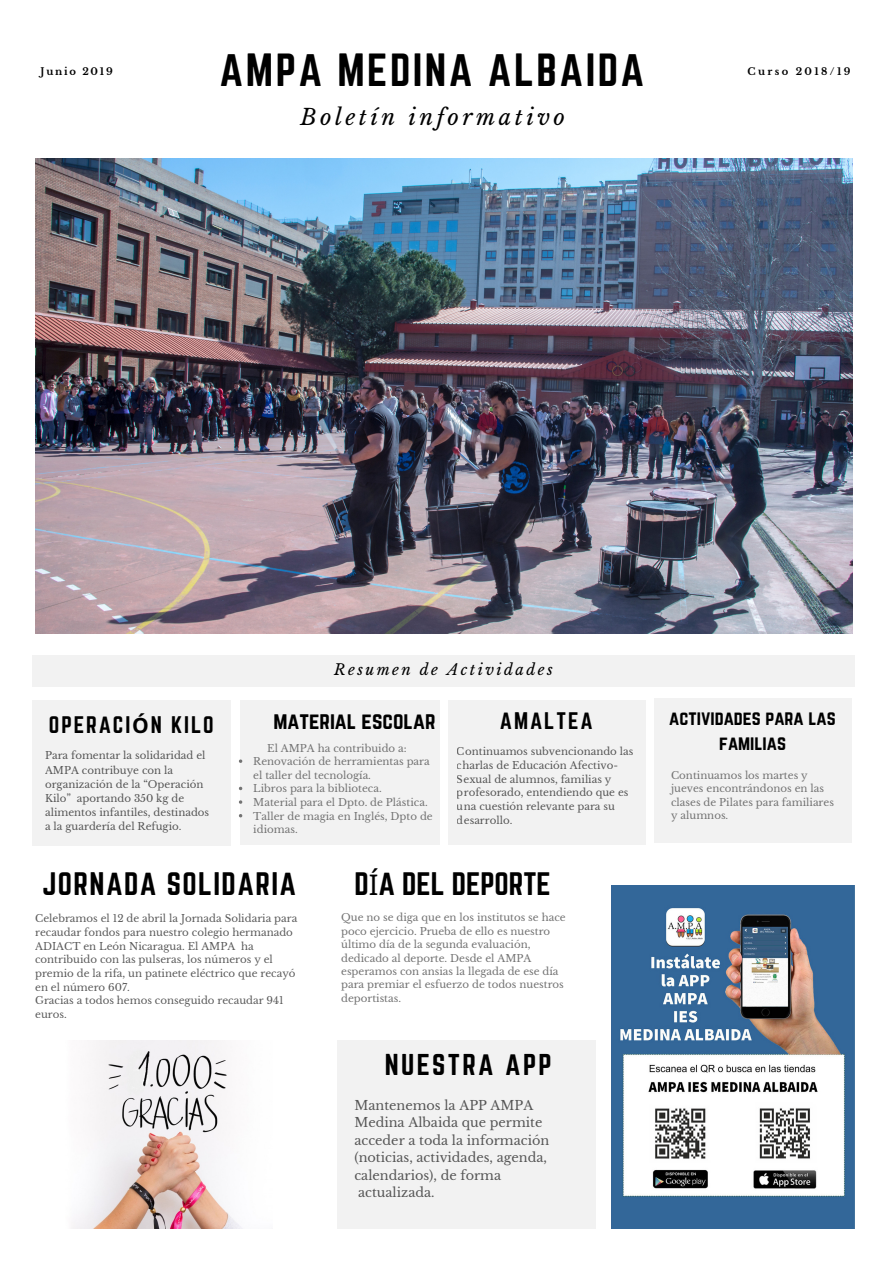
<style>
.page{position:relative;width:894px;height:1264px;background:#fff}
.page>*{position:absolute;margin:0;border:0;box-sizing:border-box;transform-origin:0 0}
.t1{font:40.8px "Norwester";letter-spacing:.06em;color:#000}
.t2{font:28.5px "Norwester";letter-spacing:.05em;color:#000}
.t3{font:28.5px "Norwester";color:#000}
.t4{font:26.4px "Norwester";letter-spacing:.09em;color:#000}
.t5{font:italic 21.9px "Libre Baskerville";letter-spacing:.16em;color:#000}
.t6{font:21px "Norwester";letter-spacing:.09em;color:#000}
.t7{font:21px "Norwester";color:#000}
.t8{font:18px/24.8px "Norwester";color:#000;text-align:center}
.t9{font:italic 15px "Libre Baskerville";letter-spacing:.16em;color:#000}
.t10{font:12.9px/17.5px "Libre Baskerville";color:#000}
.t11{font:10.2px/13.6px "Libre Baskerville";color:#000}
.t12{font:10.2px/13.6px "Libre Baskerville";color:#737373}
.t13{font:700 9.9px "Libre Baskerville";letter-spacing:.24em;color:#000}
.t14{font:700 9.9px "Libre Baskerville";letter-spacing:.18em;color:#000}
.s1{font-family:"Noto Sans";font-weight:700}
.s2{font-family:"Noto Sans"}
</style>
<div class="page">
<div style="left:32px;top:700px;width:199px;height:145px;background:#f2f2f2"></div>
<div style="left:32px;top:655px;width:822px;height:31px;background:#f2f2f2"></div>
<div style="left:448px;top:700px;width:197px;height:144px;background:#f2f2f2"></div>
<div style="left:240px;top:700px;width:199px;height:144px;background:#f2f2f2"></div>
<div style="left:337px;top:1040px;width:258px;height:188px;background:#f2f2f2"></div>
<img style="left:35px;top:159px;width:816px;height:475px">
<div style="left:654px;top:698px;width:197px;height:144px;background:#f2f2f2"></div>
<img style="left:72px;top:1040px;width:170px;height:188px">
<svg style="left:239px;top:759px;width:3px;height:4px"></svg>
<img style="left:611px;top:885px;width:243px;height:343px">
<p class="t14" style="left:41px;top:66px;width:74px">Junio 2019</p>
<h1 class="t1" style="left:219px;top:50px;width:426px">AMPA MEDINA ALBAIDA</h1>
<h3 class="t5" style="left:300px;top:104px;width:266px">Boletín informativo</h3>
<p class="t13" style="left:747px;top:66px;width:104px">Curso 2018/19</p>
<h3 class="t9" style="left:334px;top:660px;width:220px">Resumen de Actividades</h3>
<h3 class="t6" style="left:499px;top:710px;width:94px">AMALTEA</h3>
<p class="t11" style="left:457px;top:744px;width:178px">Continuamos subvencionando las charlas de Educación Afectivo-<br>Sexual de alumnos, familias y profesorado, entendiendo que es una cuestión relevante para su desarrollo.</p>
<h3 class="t6" style="left:49px;top:714px;width:166px">OPERACI<span class="s1">Ó</span>N KILO</h3>
<p class="t11" style="left:45px;top:748px;width:166px;line-height:14.2px">Para fomentar la solidaridad el<br>AMPA contribuye con la organización de la “Operación<br>Kilo” aportando 350 kg de alimentos infantiles, destinados a la guardería del Refugio.</p>
<h3 class="t7" style="left:273px;top:710px;width:164px">material escolar</h3>
<p class="t12" style="left:253px;top:741px;width:181px;text-indent:14px">El AMPA ha contribuido a:<br>Renovación de herramientas para el taller del tecnología.<br>Libros para la biblioteca.<br>Material para el Dpto. de Plástica.<br>Taller de magia en Inglés, Dpto de idiomas.</p>
<h2 class="t3" style="left:354px;top:870px;width:198px">D<span class="s2">Í</span>A DEL DEPORTE</h2>
<p class="t12" style="left:341px;top:911px;width:226px">Que no se diga que en los institutos se hace poco ejercicio. Prueba de ello es nuestro último día de la segunda evaluación, dedicado al deporte. Desde el AMPA esperamos con ansias la llegada de ese día para premiar el esfuerzo de todos nuestros deportistas.</p>
<h2 class="t2" style="left:42px;top:870px;width:255px">JORNADA SOLIDARIA</h2>
<p class="t11" style="left:35px;top:911px;width:264px">Celebramos el 12 de abril la Jornada Solidaria para recaudar fondos para nuestro colegio hermanado ADIACT en León Nicaragua. El AMPA ha contribuido con las pulseras, los números y el premio de la rifa, un patinete eléctrico que recayó en el número 607.<br>Gracias a todos hemos conseguido recaudar 941 euros.</p>
<h3 class="t4" style="left:384px;top:1052px;width:168px">NUESTRA APP</h3>
<p class="t10" style="left:354px;top:1096px;width:196px">Mantenemos la APP AMPA<br>Medina Albaida que permite acceder a toda la información (noticias, actividades, agenda, calendarios), de forma actualizada.</p>
<h3 class="t8" style="left:669px;top:706px;width:168px">actividades para las familias</h3>
<p class="t12" style="left:671px;top:768px;width:164px">Continuamos los martes y jueves encontrándonos en las clases de Pilates para familiares y alumnos.</p>
</div>
